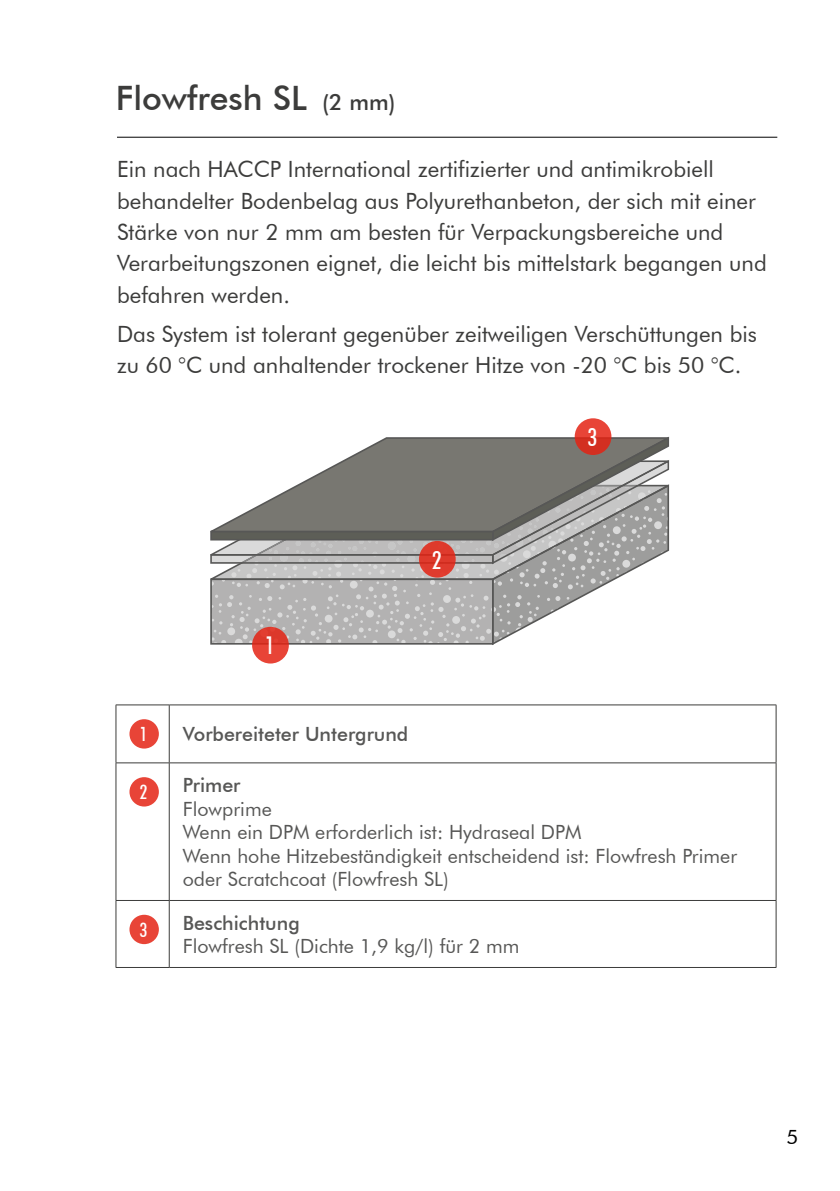
<style>
.page{position:relative;width:840px;height:1191px;background:#fff}
.page>*{position:absolute;margin:0;border:0;box-sizing:border-box;transform-origin:0 0}
.t1{font:500 33.6px "Futura BT";color:#3c3c3b}
.t2{font:500 condensed 24.4px "Futura BT";color:#fff}
.t3{font:22.4px/31.4px "Futura BT";color:#3c3c3b}
.t4{font:20px "Futura BT";color:#000}
.t5{font:19.6px/23.6px "Futura BT";color:#575756}
.t6{font:500 19.6px "Futura BT";color:#575756}
.t7{font:500 condensed 19.6px "Futura BT";color:#fff}
.s1{font-size:22.4px}
</style>
<div class="page">
<svg style="left:210px;top:436px;width:458px;height:209px"></svg>
<svg style="left:252px;top:627px;width:37px;height:36px"></svg>
<svg style="left:418px;top:541px;width:37px;height:36px"></svg>
<svg style="left:574px;top:418px;width:37px;height:37px"></svg>
<svg style="left:116px;top:705px;width:659px;height:262px"></svg>
<hr style="left:116px;top:704px;width:53px;height:1px;background:#3c3c3b">
<hr style="left:115px;top:705px;width:1px;height:57px;background:#3c3c3b">
<hr style="left:169px;top:704px;width:607px;height:1px;background:#3c3c3b">
<hr style="left:169px;top:705px;width:1px;height:57px;background:#3c3c3b">
<hr style="left:775px;top:705px;width:1px;height:57px;background:#3c3c3b">
<hr style="left:116px;top:762px;width:53px;height:1px;background:#3c3c3b">
<hr style="left:115px;top:763px;width:1px;height:137px;background:#3c3c3b">
<hr style="left:169px;top:762px;width:607px;height:1px;background:#3c3c3b">
<hr style="left:169px;top:763px;width:1px;height:137px;background:#3c3c3b">
<hr style="left:775px;top:763px;width:1px;height:137px;background:#3c3c3b">
<hr style="left:116px;top:900px;width:53px;height:1px;background:#3c3c3b">
<hr style="left:115px;top:900px;width:1px;height:67px;background:#3c3c3b">
<hr style="left:169px;top:900px;width:607px;height:1px;background:#3c3c3b">
<hr style="left:169px;top:900px;width:1px;height:67px;background:#3c3c3b">
<hr style="left:775px;top:900px;width:1px;height:67px;background:#3c3c3b">
<hr style="left:116px;top:967px;width:53px;height:1px;background:#3c3c3b">
<hr style="left:169px;top:967px;width:607px;height:1px;background:#3c3c3b">
<div style="left:129px;top:719px;width:30px;height:29px;background:#e84437;border-radius:50%"></div>
<div style="left:129px;top:777px;width:30px;height:29px;background:#e84437;border-radius:50%"></div>
<svg style="left:129px;top:914px;width:30px;height:30px"></svg>
<hr style="left:117px;top:137px;width:659px;height:1px;background:#000">
<h1 class="t1" style="left:116px;top:77px;width:281px">Flowfresh SL <span class="s1">(2 mm)</span></h1>
<p class="t3" style="left:117px;top:153px;width:651px">Ein nach HACCP International zertifizierter und antimikrobiell behandelter Bodenbelag aus Polyurethanbeton, der sich mit einer Stärke von nur 2 mm am besten für Verpackungsbereiche und Verarbeitungszonen eignet, die leicht bis mittelstark begangen und befahren werden.</p>
<p class="t3" style="left:117px;top:318px;width:641px">Das System ist tolerant gegenüber zeitweiligen Verschüttungen bis zu 60 °C und anhaltender trockener Hitze von -20 °C bis 50 °C.</p>
<p class="t2" style="left:265px;top:631px;width:11px">1</p>
<p class="t2" style="left:432px;top:545px;width:11px">2</p>
<p class="t2" style="left:587px;top:422px;width:11px">3</p>
<p class="t7" style="left:140px;top:722px;width:9px">1</p>
<p class="t6" style="left:183px;top:722px;width:227px">Vorbereiteter Untergrund</p>
<p class="t7" style="left:140px;top:780px;width:9px">2</p>
<p class="t6" style="left:183px;top:773px;width:59px">Primer</p>
<p class="t5" style="left:183px;top:796px;width:555px">Flowprime<br>Wenn ein DPM erforderlich ist: Hydraseal DPM<br>Wenn hohe Hitzebeständigkeit entscheidend ist: Flowfresh Primer oder Scratchcoat (Flowfresh SL)</p>
<p class="t7" style="left:140px;top:918px;width:9px">3</p>
<p class="t6" style="left:183px;top:910px;width:118px">Beschichtung</p>
<p class="t5" style="left:183px;top:934px;width:338px">Flowfresh SL (Dichte 1,9 kg/l) für 2 mm</p>
<p class="t4" style="left:786px;top:1124px;width:13px">5</p>
</div>
